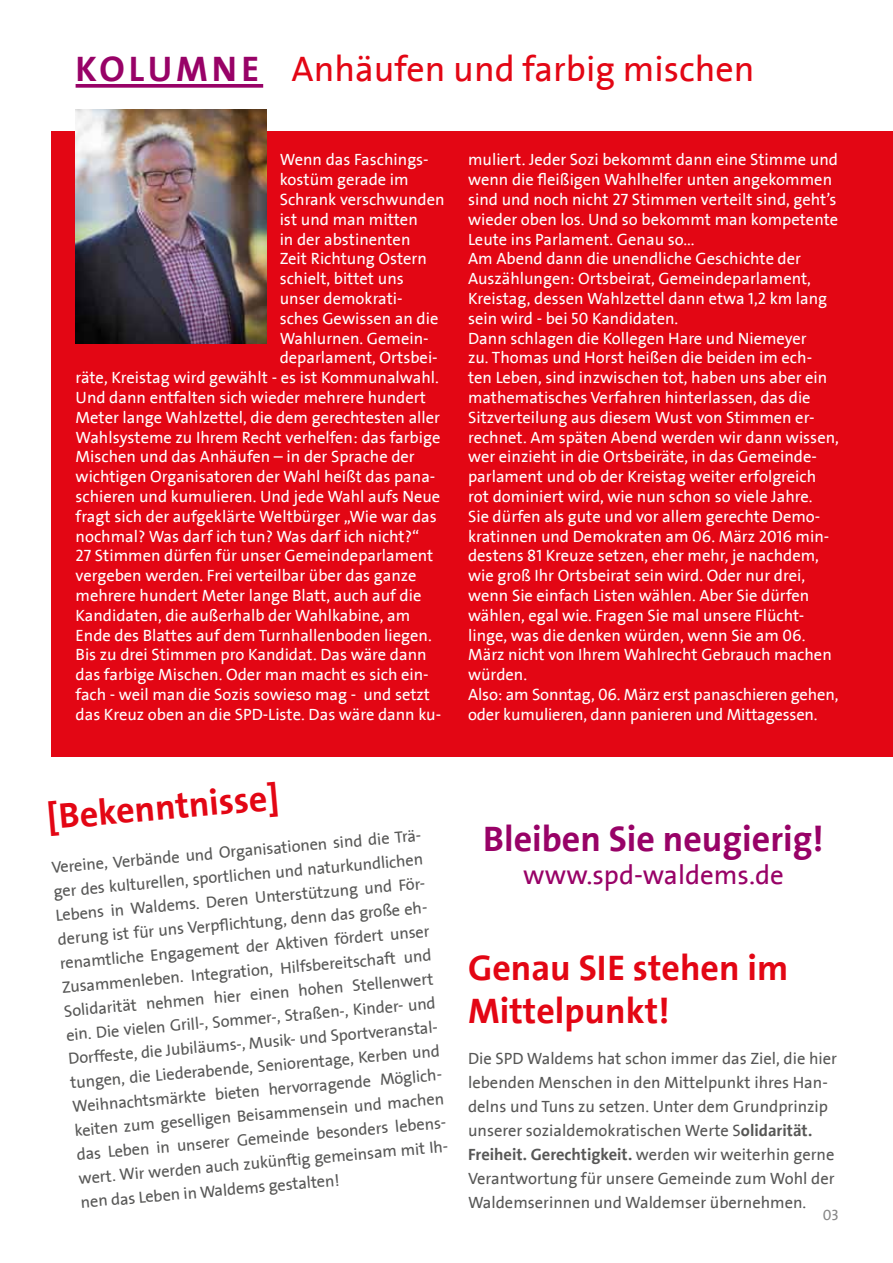
<style>
.page{position:relative;width:893px;height:1263px;background:#fff}
.page>*{position:absolute;margin:0;border:0;box-sizing:border-box;transform-origin:0 0}
.t1{font:700 36px/43.2px "SPD2002 The Sans";color:#e30614}
.t2{font:36px "SPD2002 The Sans";color:#e30614}
.t3{font:700 36px "SPD2002 The Sans";color:#980267}
.t4{font:27px "SPD2002 The Sans";color:#980267}
.t5{font:16.5px/19.8px "SPD2002 The Sans";color:#fff}
.t6{font:16.5px/24px "SPD2002 The Sans";color:#575756}
.t7{font:15px "SPD2002 The Sans";color:#878787}
.s1{font-weight:700;color:#980267}
.s2{font-weight:700}
</style>
<div class="page">
<div style="left:51px;top:132px;width:842px;height:625px;background:#e30614"></div>
<svg style="left:76px;top:84px;width:187px;height:4px"></svg>
<img style="left:76px;top:109px;width:191px;height:234px">
<h1 class="t2" style="left:76px;top:50px;width:680px"><span class="s1">Kolumne</span> Anhäufen und farbig mischen</h1>
<p class="t5" style="left:280px;top:150px;width:151px">Wenn das Faschings-</p>
<p class="t5" style="left:280px;top:170px;width:130px">kostüm gerade im</p>
<p class="t5" style="left:280px;top:190px;width:167px">Schrank verschwunden</p>
<p class="t5" style="left:280px;top:210px;width:140px">ist und man mitten</p>
<p class="t5" style="left:280px;top:230px;width:132px">in der abstinenten</p>
<p class="t5" style="left:280px;top:249px;width:149px">Zeit Richtung Ostern</p>
<p class="t5" style="left:280px;top:269px;width:126px">schielt, bittet uns</p>
<p class="t5" style="left:280px;top:289px;width:124px">unser demokrati-</p>
<p class="t5" style="left:280px;top:309px;width:160px">sches Gewissen an die</p>
<p class="t5" style="left:280px;top:329px;width:150px">Wahlurnen. Gemein-</p>
<p class="t5" style="left:280px;top:348px;width:160px">deparlament, Ortsbei-</p>
<p class="t5" style="left:76px;top:368px;width:365px">räte, Kreistag wird gewählt - es ist Kommunalwahl.</p>
<p class="t5" style="left:76px;top:388px;width:352px">Und dann entfalten sich wieder mehrere hundert</p>
<p class="t5" style="left:76px;top:408px;width:366px">Meter lange Wahlzettel, die dem gerechtesten aller</p>
<p class="t5" style="left:76px;top:428px;width:366px">Wahlsysteme zu Ihrem Recht verhelfen: das farbige</p>
<p class="t5" style="left:76px;top:447px;width:341px">Mischen und das Anhäufen – in der Sprache der</p>
<p class="t5" style="left:76px;top:467px;width:361px">wichtigen Organisatoren der Wahl heißt das pana-</p>
<p class="t5" style="left:76px;top:487px;width:366px">schieren und kumulieren. Und jede Wahl aufs Neue</p>
<p class="t5" style="left:76px;top:507px;width:363px">fragt sich der aufgeklärte Weltbürger „Wie war das</p>
<p class="t5" style="left:76px;top:527px;width:345px">nochmal? Was darf ich tun? Was darf ich nicht?“</p>
<p class="t5" style="left:76px;top:546px;width:359px">27 Stimmen dürfen für unser Gemeindeparlament</p>
<p class="t5" style="left:76px;top:566px;width:342px">vergeben werden. Frei verteilbar über das ganze</p>
<p class="t5" style="left:76px;top:586px;width:347px">mehrere hundert Meter lange Blatt, auch auf die</p>
<p class="t5" style="left:76px;top:606px;width:336px">Kandidaten, die außerhalb der Wahlkabine, am</p>
<p class="t5" style="left:76px;top:626px;width:358px">Ende des Blattes auf dem Turnhallenboden liegen.</p>
<p class="t5" style="left:76px;top:645px;width:353px">Bis zu drei Stimmen pro Kandidat. Das wäre dann</p>
<p class="t5" style="left:76px;top:665px;width:355px">das farbige Mischen. Oder man macht es sich ein-</p>
<p class="t5" style="left:76px;top:685px;width:356px">fach - weil man die Sozis sowieso mag - und setzt</p>
<p class="t5" style="left:76px;top:705px;width:367px">das Kreuz oben an die SPD-Liste. Das wäre dann ku-</p>
<p class="t5" style="left:468px;top:150px;width:372px">muliert. Jeder Sozi bekommt dann eine Stimme und wenn die fleißigen Wahlhelfer unten angekommen sind und noch nicht 27 Stimmen verteilt sind, geht’s wieder oben los. Und so bekommt man kompetente Leute ins Parlament. Genau so...<br>Am Abend dann die unendliche Geschichte der Auszählungen: Ortsbeirat, Gemeindeparlament, Kreistag, dessen Wahlzettel dann etwa 1,2 km lang sein wird - bei 50 Kandidaten.<br>Dann schlagen die Kollegen Hare und Niemeyer<br>zu. Thomas und Horst heißen die beiden im ech&shy;ten Leben, sind inzwischen tot, haben uns aber ein mathematisches Verfahren hinterlassen, das die Sitzverteilung aus diesem Wust von Stimmen er&shy;rechnet. Am späten Abend werden wir dann wissen, wer einzieht in die Ortsbeiräte, in das Gemeinde&shy;parlament und ob der Kreistag weiter erfolgreich rot dominiert wird, wie nun schon so viele Jahre.<br>Sie dürfen als gute und vor allem gerechte Demo&shy;kratinnen und Demokraten am 06. März 2016 min&shy;destens 81 Kreuze setzen, eher mehr, je nachdem, wie groß Ihr Ortsbeirat sein wird. Oder nur drei, wenn Sie einfach Listen wählen. Aber Sie dürfen wählen, egal wie. Fragen Sie mal unsere Flücht&shy;linge, was die denken würden, wenn Sie am 06.<br>März nicht von Ihrem Wahlrecht Gebrauch machen würden.<br>Also: am Sonntag, 06. März erst panaschieren gehen, oder kumulieren, dann panieren und Mittagessen.</p>
<h1 class="t1" style="left:45px;top:797px;width:234px;rotate:-5deg">[Bekenntnisse]</h1>
<p class="t6" style="left:51px;top:856px;width:383px;rotate:-5deg">Vereine, Verbände und Organisationen sind die Trä&shy;ger des kulturellen, sportlichen und naturkundlichen Lebens in Waldems. Deren Unterstützung und För&shy;derung ist für uns Verpfl ichtung, denn das große eh&shy;renamtliche Engagement der Aktiven fördert unser Zusammenleben. Integration, Hilfsbereitschaft und Solidarität nehmen hier einen hohen Stellenwert ein. Die vielen Grill-, Sommer-, Straßen-, Kinder- und Dorffeste, die Jubiläums-, Musik- und Sportveranstal&shy;tungen, die Liederabende, Seniorentage, Kerben und Weihnachtsmärkte bieten hervorragende Möglich&shy;keiten zum geselligen Beisammensein und machen das Leben in unserer Gemeinde besonders lebens&shy;wert. Wir werden auch zukünftig gemeinsam mit Ih&shy;nen das Leben in Waldems gestalten!</p>
<h1 class="t3" style="left:483px;top:820px;width:342px">Bleiben Sie neugierig!</h1>
<h2 class="t4" style="left:523px;top:860px;width:262px">www.spd-waldems.de</h2>
<h1 class="t1" style="left:468px;top:947px;width:322px">Genau SIE stehen im<br>Mittelpunkt!</h1>
<p class="t6" style="left:468px;top:1047px;width:370px">Die SPD Waldems hat schon immer das Ziel, die hier lebenden Menschen in den Mittelpunkt ihres Han&shy;delns und Tuns zu setzen. Unter dem Grundprinzip unserer sozialdemokratischen Werte S<span class="s2">olidarität.<br>Freiheit. Gerechtigkeit.</span> werden wir weiterhin gerne Verantwortung für unsere Gemeinde zum Wohl der Waldemserinnen und Waldemser übernehmen.</p>
<p class="t7" style="left:823px;top:1207px;width:18px">03</p>
</div>
